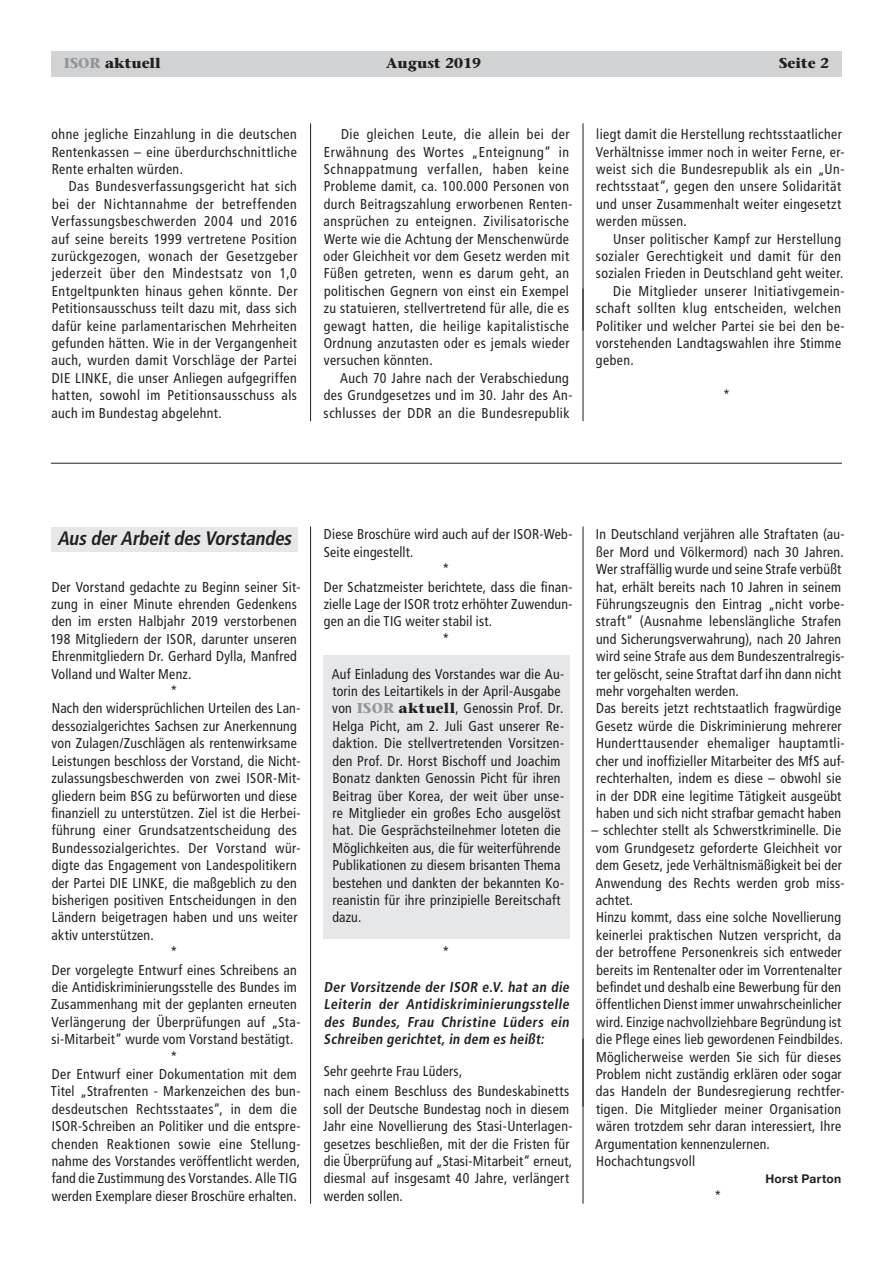
<style>
.page{position:relative;width:893px;height:1263px;background:#fff}
.page>*{position:absolute;margin:0;border:0;box-sizing:border-box;transform-origin:0 0}
.t1{font:italic 700 condensed 19.5px "Frutiger LT Std";color:#231f20}
.t2{font:condensed 14.25px/17.4px "Frutiger LT Std";letter-spacing:.02em;color:#231f20}
.t3{font:700 condensed 14.25px/17.4px "Frutiger LT Std";color:#231f20;text-align:justify}
.t4{font:condensed 14.25px "Frutiger LT Std";letter-spacing:.04em;color:#231f20}
.t5{font:700 14.25px "Stone Serif Std";color:#231f20}
.t6{font:700 12px "Helvetica Neue";letter-spacing:.02em;color:#231f20}
.s1{color:#939598}
.s2{font-family:"Stone Serif Std";font-weight:700;font-stretch:normal;color:#939598}
.s3{font-family:"Stone Serif Std";font-weight:700;font-stretch:normal}
</style>
<div class="page">
<div style="left:51px;top:51px;width:791px;height:26px;background:#d1d2d4"></div>
<hr style="left:310px;top:123px;width:1px;height:298px;background:#231f20">
<hr style="left:310px;top:526px;width:1px;height:678px;background:#231f20">
<hr style="left:583px;top:123px;width:1px;height:298px;background:#231f20">
<hr style="left:583px;top:526px;width:1px;height:580px;background:#231f20">
<hr style="left:583px;top:1038px;width:1px;height:166px;background:#231f20">
<div style="left:51px;top:527px;width:247px;height:25px;background:#e6e7e9"></div>
<div style="left:323px;top:655px;width:247px;height:284px;background:#e6e7e9"></div>
<hr style="left:51px;top:463px;width:791px;height:1px;background:#231f20">
<p class="t5" style="left:64px;top:54px;width:99px"><span class="s1">ISOR</span> aktuell</p>
<p class="t5" style="left:386px;top:54px;width:96px">August 2019</p>
<p class="t5" style="left:779px;top:54px;width:52px">Seite 2</p>
<p class="t2" style="left:51px;top:126px;width:247px;text-align:justify">ohne jegliche Einzahlung in die deutschen Rentenkassen – eine überdurchschnittliche Rente erhalten würden.</p>
<p class="t2" style="left:51px;top:178px;width:248px;text-align:justify;text-indent:17px">Das Bundesverfassungsgericht hat sich bei der Nichtannahme der betreffenden Verfassungsbeschwerden 2004 und 2016 auf seine bereits 1999 vertretene Position zurückgezogen, wonach der Gesetzgeber jederzeit über den Mindestsatz von 1,0<br>Entgeltpunkten hinaus gehen könnte. Der Petitionsausschuss teilt dazu mit, dass sich dafür keine parlamentarischen Mehrheiten gefunden hätten. Wie in der Vergangenheit auch, wurden damit Vorschläge der Partei DIE LINKE, die unser Anliegen aufgegriffen hatten, sowohl im Petitionsausschuss als auch im Bundestag abgelehnt.</p>
<p class="t2" style="left:324px;top:126px;width:250px;text-indent:17px">Die gleichen Leute, die allein bei der Erwähnung des Wortes „Enteignung“ in Schnappatmung verfallen, haben keine Probleme damit, ca. 100.000 Personen von durch Beitragszahlung erworbenen Renten&shy;ansprüchen zu enteignen. Zivilisatorische Werte wie die Achtung der Menschenwürde oder Gleichheit vor dem Gesetz werden mit Füßen getreten, wenn es darum geht, an politischen Gegnern von einst ein Exempel zu statuieren, stellvertretend für alle, die es gewagt hatten, die heilige kapitalistische Ordnung anzutasten oder es jemals wieder versuchen könnten.</p>
<p class="t2" style="left:324px;top:369px;width:250px;text-indent:17px">Auch 70 Jahre nach der Verabschiedung des Grundgesetzes und im 30. Jahr des An&shy;schlusses der DDR an die Bundesrepublik</p>
<p class="t2" style="left:596px;top:126px;width:250px">liegt damit die Herstellung rechtsstaatlicher Verhältnisse immer noch in weiter Ferne, er&shy;weist sich die Bundesrepublik als ein „Un&shy;rechtsstaat“, gegen den unsere Solidarität und unser Zusammenhalt weiter eingesetzt werden müssen.</p>
<p class="t2" style="left:613px;top:230px;width:230px">Unser politischer Kampf zur Herstellung</p>
<p class="t4" style="left:596px;top:248px;width:247px">sozialer Gerechtigkeit und damit für den</p>
<p class="t2" style="left:596px;top:265px;width:249px">sozialen Frieden in Deutschland geht weiter.</p>
<p class="t4" style="left:613px;top:283px;width:233px">Die Mitglieder unserer Initiativgemein-</p>
<p class="t4" style="left:596px;top:300px;width:247px">schaft sollten klug entscheiden, welchen</p>
<p class="t2" style="left:596px;top:317px;width:250px">Politiker und welcher Partei sie bei den be-</p>
<p class="t2" style="left:596px;top:334px;width:247px">vorstehenden Landtagswahlen ihre Stimme</p>
<p class="t2" style="left:596px;top:352px;width:39px">geben.</p>
<p class="t2" style="left:723px;top:387px;width:8px">*</p>
<h1 class="t1" style="left:57px;top:527px;width:240px">AusderArbeitdesVorstandes</h1>
<p class="t2" style="left:52px;top:578px;width:250px">Der Vorstand gedachte zu Beginn seiner Sit-</p>
<p class="t2" style="left:52px;top:595px;width:247px">zung in einer Minute ehrenden Gedenkens</p>
<p class="t2" style="left:52px;top:613px;width:247px">den im ersten Halbjahr 2019 verstorbenen</p>
<p class="t2" style="left:50px;top:630px;width:248px">198 Mitgliedern der ISOR, darunter unseren</p>
<p class="t2" style="left:52px;top:648px;width:247px">Ehrenmitgliedern Dr. Gerhard Dylla, Manfred</p>
<p class="t2" style="left:51px;top:665px;width:141px">Volland und Walter Menz.</p>
<p class="t2" style="left:170px;top:682px;width:8px">*</p>
<p class="t2" style="left:52px;top:700px;width:250px">Nach den widersprüchlichen Urteilen des Lan-</p>
<p class="t2" style="left:52px;top:717px;width:247px">dessozialgerichtes Sachsen zur Anerkennung</p>
<p class="t2" style="left:52px;top:735px;width:247px">von Zulagen/Zuschlägen als rentenwirksame</p>
<p class="t2" style="left:52px;top:752px;width:250px">Leistungen beschloss der Vorstand, die Nicht-</p>
<p class="t2" style="left:52px;top:769px;width:250px">zulassungsbeschwerden von zwei ISOR-Mit-</p>
<p class="t2" style="left:52px;top:787px;width:247px">gliedern beim BSG zu befürworten und diese</p>
<p class="t2" style="left:51px;top:804px;width:251px">finanziell zu unterstützen. Ziel ist die Herbei-</p>
<p class="t2" style="left:52px;top:822px;width:247px">führung einer Grundsatzentscheidung des</p>
<p class="t2" style="left:52px;top:839px;width:250px">Bundessozialgerichtes. Der Vorstand wür-</p>
<p class="t2" style="left:52px;top:856px;width:247px">digte das Engagement von Landespolitikern</p>
<p class="t2" style="left:52px;top:874px;width:247px">der Partei DIE LINKE, die maßgeblich zu den</p>
<p class="t2" style="left:52px;top:891px;width:246px">bisherigen positiven Entscheidungen in den</p>
<p class="t2" style="left:52px;top:909px;width:247px">Ländern beigetragen haben und uns weiter</p>
<p class="t2" style="left:51px;top:926px;width:104px">aktiv unterstützen.</p>
<p class="t2" style="left:170px;top:943px;width:8px">*</p>
<p class="t2" style="left:52px;top:961px;width:247px">Der vorgelegte Entwurf eines Schreibens an</p>
<p class="t2" style="left:52px;top:978px;width:247px">die Antidiskriminierungsstelle des Bundes im</p>
<p class="t2" style="left:51px;top:996px;width:247px">Zusammenhang mit der geplanten erneuten</p>
<p class="t2" style="left:51px;top:1013px;width:250px">Verlängerung der Überprüfungen auf „Sta-</p>
<p class="t2" style="left:52px;top:1030px;width:243px">si-Mitarbeit“ wurde vom Vorstand bestätigt.</p>
<p class="t2" style="left:170px;top:1048px;width:8px">*</p>
<p class="t2" style="left:52px;top:1065px;width:247px">Der Entwurf einer Dokumentation mit dem</p>
<p class="t2" style="left:51px;top:1083px;width:251px">Titel „Strafrenten - Markenzeichen des bun-</p>
<p class="t2" style="left:52px;top:1100px;width:247px">desdeutschen Rechtsstaates“, in dem die</p>
<p class="t2" style="left:52px;top:1117px;width:250px">ISOR-Schreiben an Politiker und die entspre-</p>
<p class="t2" style="left:51px;top:1135px;width:250px">chenden Reaktionen sowie eine Stellung-</p>
<p class="t2" style="left:52px;top:1152px;width:250px">nahme des Vorstandes veröffentlicht werden,</p>
<p class="t2" style="left:52px;top:1170px;width:247px">fand die Zustimmung des Vorstandes. Alle TIG</p>
<p class="t2" style="left:52px;top:1187px;width:246px">werden Exemplare dieser Broschüre erhalten.</p>
<p class="t2" style="left:324px;top:526px;width:250px">Diese Broschüre wird auch auf der ISOR-Web-</p>
<p class="t2" style="left:324px;top:543px;width:91px">Seite eingestellt.</p>
<p class="t2" style="left:442px;top:561px;width:8px">*</p>
<p class="t2" style="left:324px;top:578px;width:250px">Der Schatzmeister berichtete, dass die finan-</p>
<p class="t2" style="left:324px;top:595px;width:250px">zielle Lage der ISOR trotz erhöhter Zuwendun-</p>
<p class="t2" style="left:324px;top:613px;width:170px">gen an die TIG weiter stabil ist.</p>
<p class="t2" style="left:442px;top:630px;width:8px">*</p>
<p class="t2" style="left:332px;top:665px;width:234px">Auf Einladung des Vorstandes war die Au&shy;torin des Leitartikels in der April-Ausgabe von <span class="s2">ISOR</span> <span class="s3">aktuell</span>, Genossin Prof. Dr.<br>Helga Picht, am 2. Juli Gast unserer Re&shy;daktion. Die stellvertretenden Vorsitzen&shy;den Prof. Dr. Horst Bischoff und Joachim Bonatz dankten Genossin Picht für ihren Beitrag über Korea, der weit über unse&shy;re Mitglieder ein großes Echo ausgelöst hat. Die Gesprächsteilnehmer loteten die Möglichkeiten aus, die für weiterführende Publikationen zu diesem brisanten Thema bestehen und dankten der bekannten Ko&shy;reanistin für ihre prinzipielle Bereitschaft dazu.</p>
<p class="t2" style="left:442px;top:943px;width:8px">*</p>
<p class="t3" style="left:324px;top:978px;width:249px">Der Vorsitzende der ISOR e.V. hat an die Leiterin der Antidiskriminierungsstelle des Bundes, Frau Christine Lüders ein Schreiben gerichtet, in dem es heißt:</p>
<p class="t2" style="left:324px;top:1061px;width:247px;line-height:20.4px">Sehr geehrte Frau Lüders,<br>nach einem Beschluss des Bundeskabinetts</p>
<p class="t2" style="left:323px;top:1100px;width:251px">soll der Deutsche Bundestag noch in diesem Jahr eine Novellierung des Stasi-Unterlagen&shy;gesetzes beschließen, mit der die Fristen für die Überprüfung auf „Stasi-Mitarbeit“ erneut, diesmal auf insgesamt 40 Jahre, verlängert werden sollen.</p>
<p class="t2" style="left:596px;top:526px;width:251px">In Deutschland verjähren alle Straftaten (au&shy;ßer Mord und Völkermord) nach 30 Jahren.<br>Wer straffällig wurde und seine Strafe verbüßt hat, erhält bereits nach 10 Jahren in seinem Führungszeugnis den Eintrag „nicht vorbe&shy;straft“ (Ausnahme lebenslängliche Strafen und Sicherungsverwahrung), nach 20 Jahren wird seine Strafe aus dem Bundeszentralregis&shy;ter gelöscht, seine Straftat darf ihn dann nicht mehr vorgehalten werden.<br>Das bereits jetzt rechtstaatlich fragwürdige Gesetz würde die Diskriminierung mehrerer Hunderttausender ehemaliger hauptamtli&shy;cher und inoffizieller Mitarbeiter des MfS auf&shy;rechterhalten, indem es diese – obwohl sie in der DDR eine legitime Tätigkeit ausgeübt haben und sich nicht strafbar gemacht haben</p>
<p class="t2" style="left:591px;top:822px;width:255px">– schlechter stellt als Schwerstkriminelle. Die vom Grundgesetz geforderte Gleichheit vor dem Gesetz, jede Verhältnismäßigkeit bei der Anwendung des Rechts werden grob miss&shy;achtet.<br>Hinzu kommt, dass eine solche Novellierung keinerlei praktischen Nutzen verspricht, da der betroffene Personenkreis sich entweder bereits im Rentenalter oder im Vorrentenalter befindet und deshalb eine Bewerbung für den öffentlichen Dienst immer unwahrscheinlicher wird. Einzige nachvollziehbare Begründung ist die Pflege eines lieb gewordenen Feindbildes.<br>Möglicherweise werden Sie sich für dieses Problem nicht zuständig erklären oder sogar das Handeln der Bundesregierung rechtfer&shy;tigen. Die Mitglieder meiner Organisation wären trotzdem sehr daran interessiert, Ihre Argumentation kennenzulernen.<br>Hochachtungsvoll</p>
<p class="t6" style="left:765px;top:1170px;width:77px">Horst Parton</p>
<p class="t2" style="left:715px;top:1187px;width:8px">*</p>
</div>
